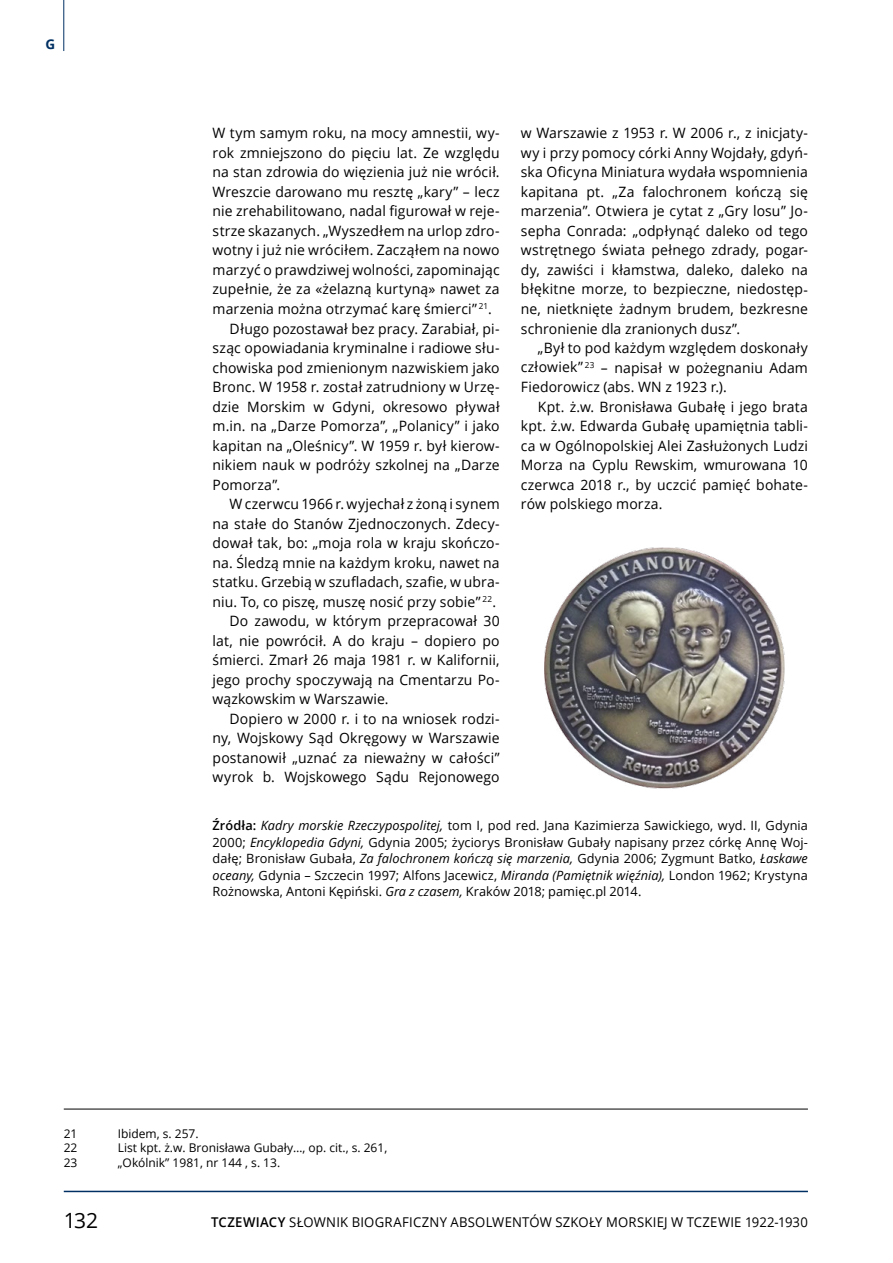
<style>
.page{position:relative;width:893px;height:1263px;background:#fff}
.page>*{position:absolute;margin:0;border:0;box-sizing:border-box;transform-origin:0 0}
.t1{font:21px "Open Sans";color:#000}
.t2{font:14.25px/19.5px "Open Sans";letter-spacing:.01em;color:#000;text-align:justify}
.t3{font:13.5px "Open Sans";letter-spacing:.015em;color:#000}
.t4{font:700 13.5px "Open Sans";color:#003063}
.t5{font:12.75px/16.5px "Open Sans";color:#000;text-align:justify}
.t6{font:12px "Open Sans";color:#000}
.s1{font-weight:600}
.s2{font-style:italic}
</style>
<div class="page">
<hr style="left:64px;top:1191px;width:744px;height:1px;background:#003063">
<hr style="left:63px;top:0;width:1px;height:51px;background:#003063">
<img style="left:544px;top:547px;width:241px;height:242px">
<hr style="left:64px;top:1109px;width:744px;height:1px;background:#000">
<p class="t4" style="left:45px;top:34px;width:11px">G</p>
<p class="t2" style="left:213px;top:123px;width:289px">W tym samym roku, na mocy amnestii, wy-</p>
<p class="t2" style="left:213px;top:143px;width:289px">rok zmniejszono do pięciu lat. Ze względu</p>
<p class="t2" style="left:213px;top:162px;width:289px">na stan zdrowia do więzienia już nie wrócił.</p>
<p class="t2" style="left:213px;top:182px;width:289px">Wreszcie darowano mu resztę „kary” – lecz</p>
<p class="t2" style="left:213px;top:201px;width:289px">nie zrehabilitowano, nadal figurował w reje-</p>
<p class="t2" style="left:213px;top:221px;width:289px">strze skazanych. „Wyszedłem na urlop zdro-</p>
<p class="t2" style="left:213px;top:240px;width:289px">wotny i już nie wróciłem. Zacząłem na nowo</p>
<p class="t2" style="left:213px;top:260px;width:289px">marzyć o prawdziwej wolności, zapominając</p>
<p class="t2" style="left:213px;top:279px;width:288px">zupełnie, że za «żelazną kurtyną» nawet za</p>
<p class="t2" style="left:213px;top:299px;width:281px">marzenia można otrzymać karę śmierci” <sup>21</sup>.</p>
<p class="t2" style="left:230px;top:318px;width:272px">Długo pozostawał bez pracy. Zarabiał, pi-</p>
<p class="t2" style="left:213px;top:338px;width:289px">sząc opowiadania kryminalne i radiowe słu-</p>
<p class="t2" style="left:213px;top:357px;width:288px">chowiska pod zmienionym nazwiskiem jako</p>
<p class="t2" style="left:213px;top:377px;width:289px">Bronc. W 1958 r. został zatrudniony w Urzę-</p>
<p class="t2" style="left:213px;top:396px;width:289px">dzie Morskim w Gdyni, okresowo pływał</p>
<p class="t2" style="left:213px;top:416px;width:289px">m.in. na „Darze Pomorza”, „Polanicy” i jako</p>
<p class="t2" style="left:213px;top:435px;width:289px">kapitan na „Oleśnicy”. W 1959 r. był kierow-</p>
<p class="t2" style="left:213px;top:455px;width:289px">nikiem nauk w podróży szkolnej na „Darze</p>
<p class="t2" style="left:213px;top:474px;width:69px">Pomorza”.</p>
<p class="t2" style="left:230px;top:494px;width:272px">W czerwcu 1966 r. wyjechał z żoną i synem</p>
<p class="t2" style="left:213px;top:513px;width:289px">na stałe do Stanów Zjednoczonych. Zdecy-</p>
<p class="t2" style="left:213px;top:533px;width:289px">dował tak, bo: „moja rola w kraju skończo-</p>
<p class="t2" style="left:213px;top:552px;width:288px">na. Śledzą mnie na każdym kroku, nawet na</p>
<p class="t2" style="left:213px;top:572px;width:289px">statku. Grzebią w szufladach, szafie, w ubra-</p>
<p class="t2" style="left:213px;top:591px;width:285px">niu. To, co piszę, muszę nosić przy sobie” <sup>22</sup>.</p>
<p class="t2" style="left:230px;top:611px;width:272px">Do zawodu, w którym przepracował 30</p>
<p class="t2" style="left:213px;top:630px;width:289px">lat, nie powrócił. A do kraju – dopiero po</p>
<p class="t2" style="left:213px;top:650px;width:289px">śmierci. Zmarł 26 maja 1981 r. w Kalifornii,</p>
<p class="t2" style="left:213px;top:669px;width:289px">jego prochy spoczywają na Cmentarzu Po-</p>
<p class="t2" style="left:213px;top:689px;width:178px">wązkowskim w Warszawie.</p>
<p class="t2" style="left:230px;top:708px;width:272px">Dopiero w 2000 r. i to na wniosek rodzi-</p>
<p class="t2" style="left:213px;top:728px;width:289px">ny, Wojskowy Sąd Okręgowy w Warszawie</p>
<p class="t2" style="left:213px;top:747px;width:289px">postanowił „uznać za nieważny w całości”</p>
<p class="t2" style="left:213px;top:767px;width:289px">wyrok b. Wojskowego Sądu Rejonowego</p>
<p class="t2" style="left:521px;top:123px;width:289px">w Warszawie z 1953 r. W 2006 r., z inicjaty&shy;wy i przy pomocy córki Anny Wojdały, gdyń&shy;ska Oficyna Miniatura wydała wspomnienia kapitana pt. „Za falochronem kończą się marzenia”. Otwiera je cytat z „Gry losu” Jo&shy;sepha Conrada: „odpłynąć daleko od tego wstrętnego świata pełnego zdrady, pogar&shy;dy, zawiści i kłamstwa, daleko, daleko na błękitne morze, to bezpieczne, niedostęp&shy;ne, nietknięte żadnym brudem, bezkresne schronienie dla zranionych dusz”.</p>
<p class="t2" style="left:521px;top:338px;width:289px;text-indent:17px">„Był to pod każdym względem doskonały człowiek” <sup>23</sup> – napisał w pożegnaniu Adam Fiedorowicz (abs. WN z 1923 r.).</p>
<p class="t2" style="left:521px;top:396px;width:289px;text-indent:17px">Kpt. ż.w. Bronisława Gubałę i jego brata kpt. ż.w. Edwarda Gubałę upamiętnia tabli&shy;ca w Ogólnopolskiej Alei Zasłużonych Ludzi Morza na Cyplu Rewskim, wmurowana 10 czerwca 2018 r., by uczcić pamięć bohate&shy;rów polskiego morza.</p>
<p class="t5" style="left:213px;top:817px;width:597px"><span class="s1">Źródła:</span> <span class="s2">Kadry morskie Rzeczypospolitej,</span> tom I, pod red. Jana Kazimierza Sawickiego, wyd. II, Gdynia 2000; <span class="s2">Encyklopedia Gdyni,</span> Gdynia 2005; życiorys Bronisław Gubały napisany przez córkę Annę Woj&shy;dałę; Bronisław Gubała, <span class="s2">Za falochronem kończą się marzenia,</span> Gdynia 2006; Zygmunt Batko, <span class="s2">Łaskawe oceany,</span> Gdynia – Szczecin 1997; Alfons Jacewicz, <span class="s2">Miranda (Pamiętnik więźnia),</span> London 1962; Krystyna Rożnowska, Antoni Kępiński. <span class="s2">Gra z czasem,</span> Kraków 2018; pamięc.pl 2014.</p>
<p class="t6" style="left:64px;top:1125px;width:15px">21</p>
<p class="t6" style="left:118px;top:1125px;width:82px">Ibidem, s. 257.</p>
<p class="t6" style="left:64px;top:1140px;width:15px">22</p>
<p class="t6" style="left:118px;top:1140px;width:271px">List kpt. ż.w. Bronisława Gubały…, op. cit., s. 261,</p>
<p class="t6" style="left:64px;top:1154px;width:15px">23</p>
<p class="t6" style="left:118px;top:1154px;width:164px">„Okólnik” 1981, nr 144 , s. 13.</p>
<h1 class="t1" style="left:64px;top:1206px;width:36px">132</h1>
<p class="t3" style="left:211px;top:1212px;width:598px"><span class="s1">TCZEWIACY</span> SŁOWNIK BIOGRAFICZNY ABSOLWENTÓW SZKOŁY MORSKIEJ W TCZEWIE 1922-1930</p>
</div>
